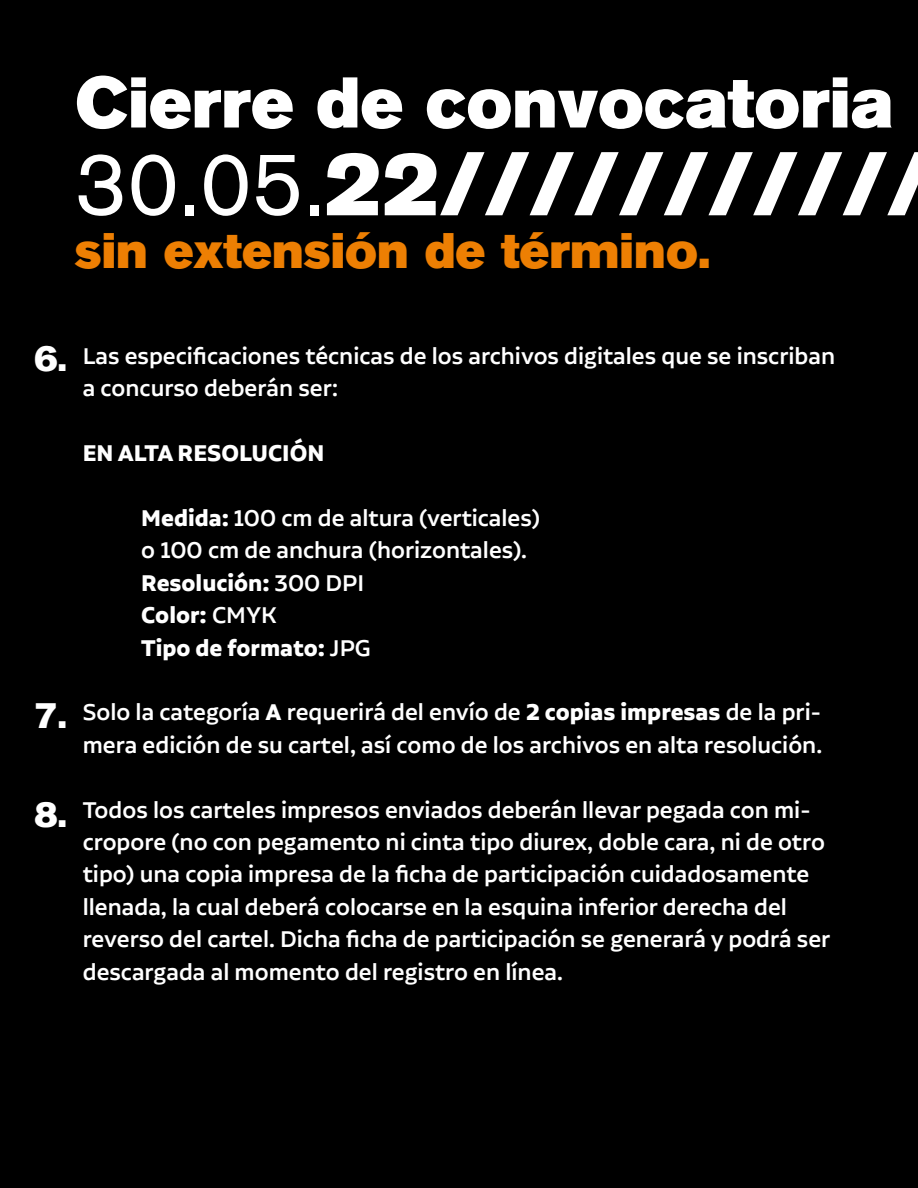
<style>
.page{position:relative;width:918px;height:1188px;background:#000}
.page>*{position:absolute;margin:0;border:0;box-sizing:border-box;transform-origin:0 0}
.t1{font:89.4px "Akzidenz Grotesk BQ Super";color:#fff}
.t2{font:70.95px "Akzidenz Grotesk BQ Super";color:#fff}
.t3{font:49.5px "Akzidenz Grotesk BQ Super";color:#ed7f03}
.t4{font:36px "Akzidenz Grotesk BQ Super";color:#fff}
.t5{font:500 27px/32.4px "Aalto Sans Pro";color:#fff}
.t6{font:700 27px "Aalto Sans Pro";color:#fff}
.s1{font-family:"Akzidenz Grotesk BQ"}
.s2{font-weight:700}
</style>
<div class="page">
<h2 class="t2" style="left:75px;top:62px;width:820px">Cierre de convocatoria</h2>
<h1 class="t1" style="left:75px;top:132px;width:858px"><span class="s1">30.05.</span>22///////////</h1>
<h3 class="t3" style="left:75px;top:222px;width:637px">sin extensión de término.</h3>
<h3 class="t4" style="left:34px;top:338px;width:34px">6.</h3>
<p class="t5" style="left:83px;top:340px;width:754px">Las especificaciones técnicas de los archivos digitales que se inscriban a concurso deberán ser:</p>
<p class="t6" style="left:83px;top:438px;width:243px">EN ALTA RESOLUCIÓN</p>
<h3 class="t4" style="left:34px;top:695px;width:34px">7.</h3>
<h3 class="t4" style="left:34px;top:794px;width:34px">8.</h3>
<p class="t5" style="left:141px;top:502px;width:400px"><span class="s2">Medida:</span> 100 cm de altura (verticales) o 100 cm de anchura (horizontales).<br><span class="s2">Resolución:</span> 300 DPI<br><span class="s2">Color:</span> CMYK<br><span class="s2">Tipo de formato:</span> JPG</p>
<p class="t5" style="left:83px;top:696px;width:741px">Solo la categoría <span class="s2">A</span> requerirá del envío de <span class="s2">2 copias impresas</span> de la pri&shy;mera edición de su cartel, así como de los archivos en alta resolución.</p>
<p class="t5" style="left:83px;top:793px;width:749px">Todos los carteles impresos enviados deberán llevar pegada con mi&shy;cropore (no con pegamento ni cinta tipo diurex, doble cara, ni de otro tipo) una copia impresa de la ficha de participación cuidadosamente llenada, la cual deberá colocarse en la esquina inferior derecha del reverso del cartel. Dicha ficha de participación se generará y podrá ser descargada al momento del registro en línea.</p>
</div>
